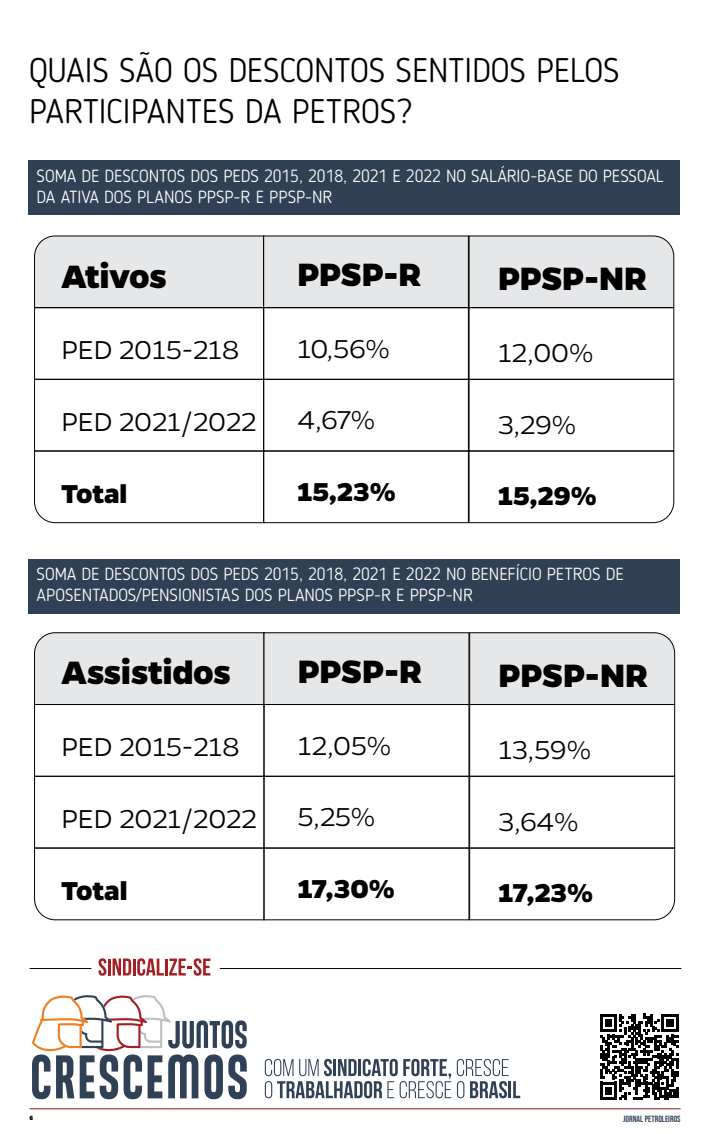
<style>
.page{position:relative;width:709px;height:1134px;background:#fff}
.page>*{position:absolute;margin:0;border:0;box-sizing:border-box;transform-origin:0 0}
.t1{font:800 36.6px "Gentona";letter-spacing:-.01em;color:#000}
.t2{font:300 33.9px/40.7px "Blogger Sans";color:#000}
.t3{font:300 29.3px "Gentona";color:#000}
.t4{font:800 29.3px "Gentona";letter-spacing:-.005em;color:#000}
.t5{font:300 17.4px/20.9px "Blogger Sans";color:#fff}
.t6{font:9px "Bebas Neue";color:#304155}
.t7{font:900 6px "Roihu";color:#000}
</style>
<div class="page">
<hr style="left:30px;top:1108px;width:650px;height:1px;background:#8a171a">
<div style="left:28px;top:160px;width:651px;height:54px;background:#304155"></div>
<div style="left:28px;top:559px;width:651px;height:54px;background:#304155"></div>
<div style="left:34px;top:235px;width:230px;height:72px;background:#e6e7e8"></div>
<div style="left:264px;top:236px;width:204px;height:72px;background:#e6e7e8"></div>
<div style="left:34px;top:307px;width:230px;height:73px;border:1px solid #000"></div>
<div style="left:263px;top:307px;width:206px;height:73px;border:1px solid #000"></div>
<div style="left:34px;top:379px;width:230px;height:72px;border:1px solid #000"></div>
<div style="left:263px;top:379px;width:206px;height:72px;border:1px solid #000"></div>
<svg style="left:34px;top:450px;width:230px;height:73px"></svg>
<div style="left:263px;top:451px;width:206px;height:72px;border:1px solid #000"></div>
<div style="left:468px;top:235px;width:206px;height:72px;background:#e6e7e8"></div>
<div style="left:468px;top:307px;width:206px;height:73px;border:1px solid #000"></div>
<div style="left:468px;top:379px;width:206px;height:72px;border:1px solid #000"></div>
<svg style="left:468px;top:450px;width:206px;height:73px"></svg>
<div style="left:34px;top:632px;width:230px;height:72px;background:#e6e7e8"></div>
<div style="left:264px;top:633px;width:205px;height:71px;background:#e6e7e8"></div>
<div style="left:34px;top:704px;width:230px;height:73px;border:1px solid #000"></div>
<div style="left:264px;top:704px;width:205px;height:73px;border:1px solid #000"></div>
<div style="left:34px;top:776px;width:230px;height:72px;border:1px solid #000"></div>
<div style="left:264px;top:776px;width:205px;height:72px;border:1px solid #000"></div>
<svg style="left:34px;top:847px;width:231px;height:73px"></svg>
<div style="left:264px;top:848px;width:205px;height:72px;border:1px solid #000"></div>
<div style="left:469px;top:632px;width:206px;height:72px;background:#e6e7e8"></div>
<div style="left:469px;top:704px;width:206px;height:73px;border:1px solid #000"></div>
<div style="left:469px;top:776px;width:206px;height:72px;border:1px solid #000"></div>
<svg style="left:469px;top:847px;width:206px;height:73px"></svg>
<svg style="left:600px;top:1014px;width:78px;height:86px"></svg>
<svg style="left:32px;top:995px;width:215px;height:104px"></svg>
<svg style="left:265px;top:1059px;width:186px;height:39px"></svg>
<svg style="left:457px;top:1059px;width:63px;height:39px"></svg>
<svg style="left:98px;top:958px;width:8px;height:18px"></svg>
<hr style="left:108px;top:958px;width:3px;height:17px;background:#a41e23">
<svg style="left:113px;top:958px;width:97px;height:18px"></svg>
<hr style="left:30px;top:968px;width:61px;height:1px;background:#000">
<hr style="left:220px;top:968px;width:461px;height:1px;background:#000">
<h2 class="t2" style="left:29px;top:50px;width:592px">QUAIS SÃO OS DESCONTOS SENTIDOS PELOS<br>PARTICIPANTES DA PETROS?</h2>
<p class="t5" style="left:37px;top:165px;width:628px">SOMA DE DESCONTOS DOS PEDS 2015, 2018, 2021 E 2022 NO SALÁRIO-BASE DO PESSOAL<br>DA ATIVA DOS PLANOS PPSP-R E PPSP-NR</p>
<h1 class="t1" style="left:61px;top:255px;width:107px">Ativos</h1>
<h1 class="t1" style="left:297px;top:253px;width:125px">PPSP-R</h1>
<h1 class="t1" style="left:498px;top:257px;width:150px">PPSP-NR</h1>
<h3 class="t3" style="left:61px;top:334px;width:180px">PED 2015-218</h3>
<h3 class="t3" style="left:297px;top:332px;width:94px">10,56%</h3>
<h3 class="t3" style="left:498px;top:336px;width:97px">12,00%</h3>
<h3 class="t3" style="left:61px;top:405px;width:197px">PED 2021/2022</h3>
<h3 class="t3" style="left:297px;top:404px;width:79px">4,67%</h3>
<h3 class="t3" style="left:498px;top:408px;width:80px">3,29%</h3>
<h3 class="t4" style="left:61px;top:476px;width:68px">Total</h3>
<h3 class="t4" style="left:297px;top:475px;width:100px">15,23%</h3>
<h3 class="t4" style="left:498px;top:479px;width:100px">15,29%</h3>
<p class="t5" style="left:37px;top:564px;width:588px">SOMA DE DESCONTOS DOS PEDS 2015, 2018, 2021 E 2022 NO BENEFÍCIO PETROS DE<br>APOSENTADOS/PENSIONISTAS DOS PLANOS PPSP-R E PPSP-NR</p>
<h1 class="t1" style="left:61px;top:652px;width:171px">Assistidos</h1>
<h1 class="t1" style="left:298px;top:650px;width:125px">PPSP-R</h1>
<h1 class="t1" style="left:498px;top:654px;width:150px">PPSP-NR</h1>
<h3 class="t3" style="left:61px;top:731px;width:180px">PED 2015-218</h3>
<h3 class="t3" style="left:298px;top:729px;width:95px">12,05%</h3>
<h3 class="t3" style="left:498px;top:733px;width:94px">13,59%</h3>
<h3 class="t3" style="left:61px;top:802px;width:197px">PED 2021/2022</h3>
<h3 class="t3" style="left:298px;top:801px;width:79px">5,25%</h3>
<h3 class="t3" style="left:498px;top:805px;width:81px">3,64%</h3>
<h3 class="t4" style="left:61px;top:874px;width:68px">Total</h3>
<h3 class="t4" style="left:298px;top:872px;width:99px">17,30%</h3>
<h3 class="t4" style="left:498px;top:876px;width:96px">17,23%</h3>
<p class="t7" style="left:30px;top:1115px;width:5px">6</p>
<p class="t6" style="left:623px;top:1113px;width:59px">JORNAL PETROLEIROS</p>
</div>
